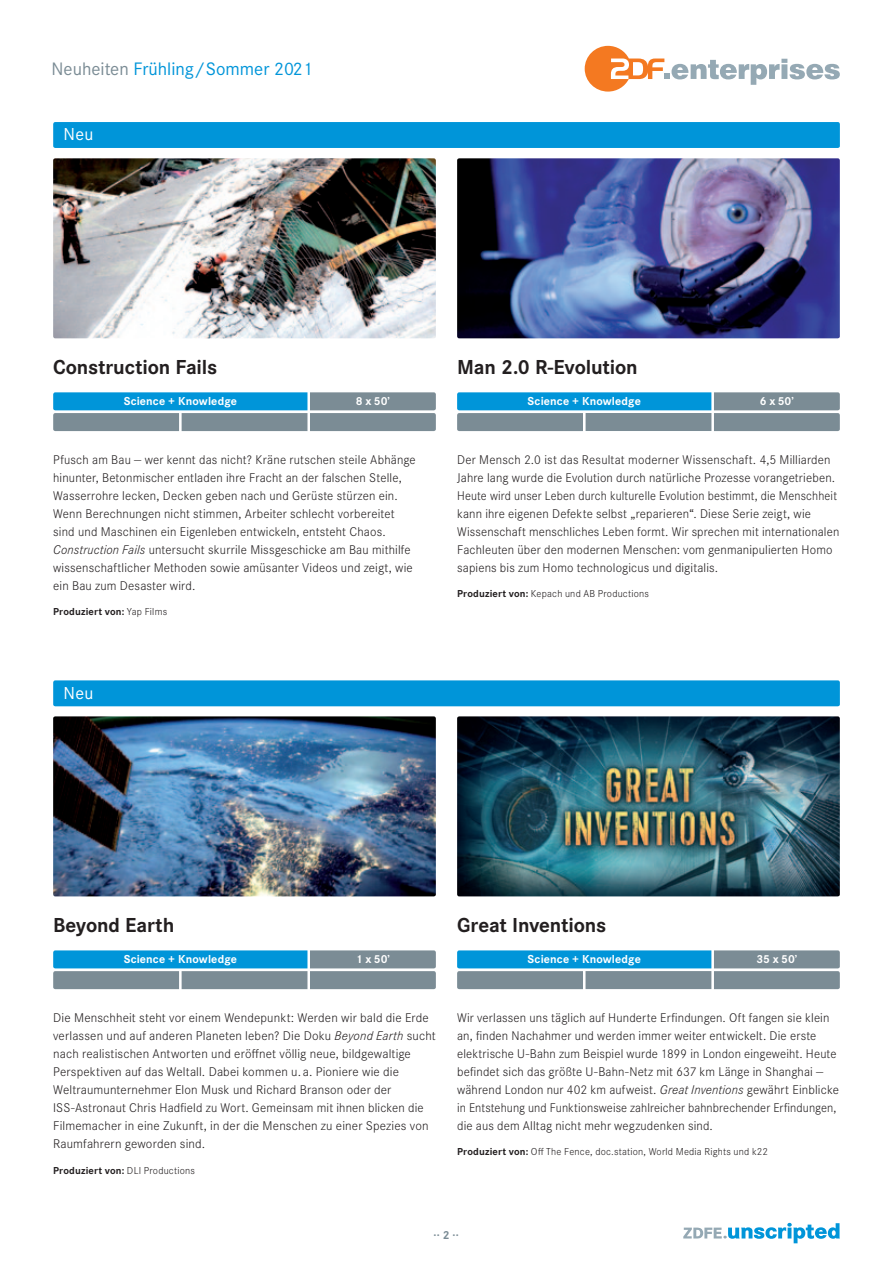
<style>
.page{position:relative;width:893px;height:1263px;background:#fff}
.page>*{position:absolute;margin:0;border:0;box-sizing:border-box;transform-origin:0 0}
.t1{font:700 21px "Corporate S";letter-spacing:-.01em;color:#231f20}
.t2{font:18.75px "Corporate S";color:#0095d9}
.t3{font:18px "Corporate S";letter-spacing:.015em;color:#fff}
.t4{font:300 13.2px/18px "Corporate S";letter-spacing:.01em;color:#231f20}
.t5{font:700 12px "Corporate S";letter-spacing:.01em;color:#fff}
.t6{font:700 12px "Corporate S";color:#7b8c95}
.t7{font:300 10.5px "Corporate S";letter-spacing:.02em;color:#231f20}
.t8{font:700 10.5px "Corporate S";letter-spacing:.015em;color:#231f20}
.s1{color:#7b8c95}
.s2{font-style:italic}
.s3{font-weight:300}
.s4{font-weight:700}
</style>
<div class="page">
<svg style="left:683px;top:1223px;width:157px;height:20px"></svg>
<svg style="left:585px;top:46px;width:255px;height:46px"></svg>
<img style="left:53px;top:158px;width:383px;height:180px">
<img style="left:457px;top:158px;width:383px;height:180px">
<svg style="left:457px;top:392px;width:383px;height:39px;background:#6098b3"></svg>
<svg style="left:53px;top:392px;width:383px;height:39px;background:#6198b3"></svg>
<div style="left:53px;top:122px;width:787px;height:26px;background:#0095d9"></div>
<img style="left:53px;top:716px;width:383px;height:180px">
<svg style="left:457px;top:950px;width:383px;height:39px;background:#6199b3"></svg>
<svg style="left:53px;top:950px;width:383px;height:39px;background:#6199b3"></svg>
<div style="left:53px;top:680px;width:787px;height:26px;background:#0095d9"></div>
<img style="left:457px;top:716px;width:383px;height:180px">
<h2 class="t2" style="left:52px;top:55px;width:263px"><span class="s1">Neuheiten</span> Frühling/Sommer 2021</h2>
<h3 class="t3" style="left:64px;top:121px;width:31px">Neu</h3>
<h1 class="t1" style="left:53px;top:351px;width:166px">Construction Fails</h1>
<h1 class="t1" style="left:457px;top:351px;width:182px">Man 2.0 R-Evolution</h1>
<p class="t5" style="left:124px;top:392px;width:115px">Science + Knowledge</p>
<p class="t5" style="left:528px;top:392px;width:115px">Science + Knowledge</p>
<p class="t5" style="left:760px;top:392px;width:36px">6 x 50’</p>
<p class="t5" style="left:356px;top:392px;width:36px">8 x 50’</p>
<p class="t4" style="left:53px;top:450px;width:364px">Pfusch am Bau — wer kennt das nicht? Kräne rutschen steile Abhänge hinunter, Betonmischer entladen ihre Fracht an der falschen Stelle, Wasserrohre lecken, Decken geben nach und Gerüste stürzen ein.<br>Wenn Berechnungen nicht stimmen, Arbeiter schlecht vorbereitet sind und Maschinen ein Eigenleben entwickeln, entsteht Chaos.<br><span class="s2">Construction Fails</span> untersucht skurrile Missgeschicke am Bau mithilfe wissenschaftlicher Methoden sowie amüsanter Videos und zeigt, wie ein Bau zum Desaster wird.</p>
<p class="t8" style="left:53px;top:604px;width:115px">Produziert von: <span class="s3">Yap Films</span></p>
<h3 class="t3" style="left:64px;top:679px;width:31px">Neu</h3>
<p class="t4" style="left:457px;top:450px;width:384px">Der Mensch 2.0 ist das Resultat moderner Wissenschaft. 4,5 Milliarden Jahre lang wurde die Evolution durch natürliche Prozesse vorangetrieben.<br>Heute wird unser Leben durch kulturelle Evolution bestimmt, die Menschheit kann ihre eigenen Defekte selbst „reparieren“. Diese Serie zeigt, wie Wissenschaft menschliches Leben formt. Wir sprechen mit internationalen Fachleuten über den modernen Menschen: vom genmanipulierten Homo sapiens bis zum Homo technologicus und digitalis.</p>
<p class="t7" style="left:457px;top:587px;width:193px"><span class="s4">Produziert von:</span> Kepach und AB Productions</p>
<h1 class="t1" style="left:53px;top:909px;width:123px">Beyond Earth</h1>
<h1 class="t1" style="left:457px;top:909px;width:151px">Great Inventions</h1>
<p class="t5" style="left:124px;top:950px;width:115px">Science + Knowledge</p>
<p class="t5" style="left:528px;top:950px;width:115px">Science + Knowledge</p>
<p class="t5" style="left:756px;top:950px;width:43px">35 x 50’</p>
<p class="t5" style="left:356px;top:950px;width:36px">1 x 50’</p>
<p class="t4" style="left:53px;top:1008px;width:384px">Die Menschheit steht vor einem Wendepunkt: Werden wir bald die Erde verlassen und auf anderen Planeten leben? Die Doku <span class="s2">Beyond Earth</span> sucht nach realistischen Antworten und eröffnet völlig neue, bildgewaltige Perspektiven auf das Weltall. Dabei kommen u. a. Pioniere wie die Weltraumunternehmer Elon Musk und Richard Branson oder der ISS-Astronaut Chris Hadfield zu Wort. Gemeinsam mit ihnen blicken die Filmemacher in eine Zukunft, in der die Menschen zu einer Spezies von Raumfahrern geworden sind.</p>
<p class="t8" style="left:53px;top:1162px;width:143px">Produziert von: <span class="s3">DLI Productions</span></p>
<p class="t4" style="left:457px;top:1008px;width:383px">Wir verlassen uns täglich auf Hunderte Erfindungen. Oft fangen sie klein an, finden Nachahmer und werden immer weiter entwickelt. Die erste elektrische U-Bahn zum Beispiel wurde 1899 in London eingeweiht. Heute befindet sich das größte U-Bahn-Netz mit 637 km Länge in Shanghai — während London nur 402 km aufweist. <span class="s2">Great Inventions</span> gewährt Einblicke in Entstehung und Funktionsweise zahlreicher bahnbrechender Erfindungen, die aus dem Alltag nicht mehr wegzudenken sind.</p>
<p class="t7" style="left:457px;top:1144px;width:312px"><span class="s4">Produziert von:</span> Off The Fence, doc.station, World Media Rights und k22</p>
<p class="t6" style="left:433px;top:1223px;width:27px">.. 2 ..</p>
</div>
